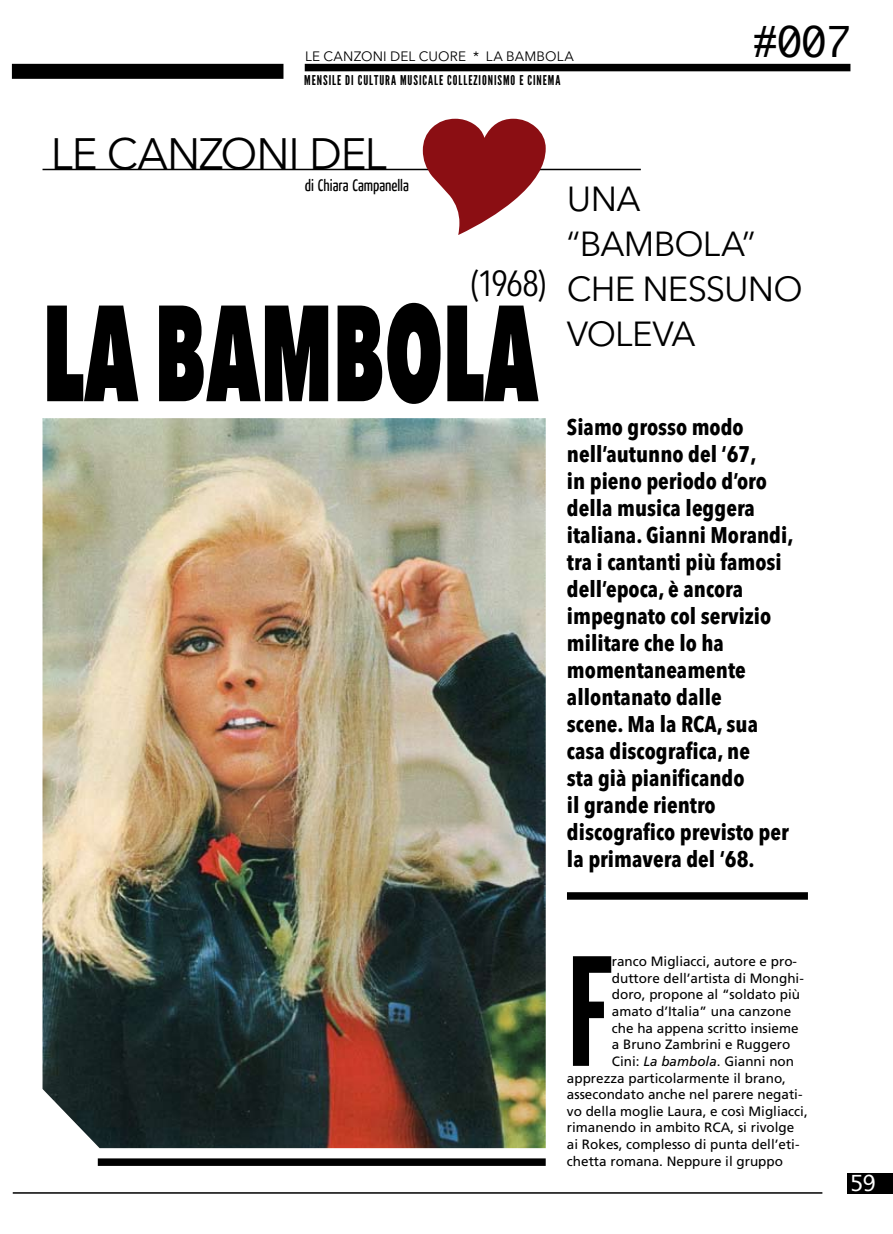
<style>
.page{position:relative;width:893px;height:1234px;background:#fff}
.page>*{position:absolute;margin:0;border:0;box-sizing:border-box;transform-origin:0 0}
.t1{font:149.1px "League Gothic";color:#000}
.t2{font:800 condensed 135px "Avenir Next LT Pro";color:#000;scale:.67 1}
.t3{font:43.5px "Avenir Next LT Pro";letter-spacing:-.025em;color:#000}
.t4{font:40.5px "Monaco";color:#000}
.t5{font:condensed 36px "Avenir Next LT Pro";color:#000}
.t6{font:34.5px/45px "Avenir Next LT Pro";letter-spacing:-.025em;color:#000}
.t7{font:700 condensed 22.5px/27px "Avenir Next LT Pro";color:#000}
.t8{font:21px "Monaco";color:#fff}
.t9{font:16.5px "Yanone Kaffeesatz";color:#000}
.t10{font:13.5px "Frutiger";color:#000}
.t11{font:13.5px "League Gothic";letter-spacing:.07em;color:#000}
.t12{font:13.5px "Avenir Next LT Pro";letter-spacing:.015em;color:#000}
.s1{font-style:italic}
</style>
<div class="page">
<hr style="left:13px;top:1191px;width:809px;height:2px;background:#000">
<div style="left:847px;top:1172px;width:45px;height:21px;background:#000"></div>
<div style="left:12px;top:64px;width:271px;height:15px;background:#000"></div>
<div style="left:305px;top:64px;width:545px;height:7px;background:#000"></div>
<hr style="left:43px;top:169px;width:598px;height:1px;background:#000">
<div style="left:567px;top:892px;width:241px;height:7px;background:#000"></div>
<div style="left:98px;top:1158px;width:448px;height:7px;background:#000"></div>
<svg style="left:423px;top:119px;width:123px;height:116px"></svg>
<img style="left:43px;top:418px;width:503px;height:729px">
<p class="t12" style="left:305px;top:48px;width:270px">LE CANZONI DEL CUORE * LA BAMBOLA</p>
<p class="t11" style="left:304px;top:72px;width:258px">MENSILE DI CULTURA MUSICALE COLLEZIONISMO E CINEMA</p>
<h3 class="t3" style="left:51px;top:127px;width:338px">LE CANZONI DEL</h3>
<h3 class="t4" style="left:753px;top:16px;width:99px">#007</h3>
<p class="t9" style="left:305px;top:175px;width:106px">di Chiara Campanella</p>
<h3 class="t5" style="left:471px;top:261px;width:76px">(1968)</h3>
<h2 class="t2" style="left:43px;top:269px;width:741px">LA BAMBOLA</h2>
<h3 class="t6" style="left:567px;top:176px;width:237px">UNA “BAMBOLA”<br>CHE NESSUNO<br>VOLEVA</h3>
<p class="t7" style="left:567px;top:413px;width:228px">Siamo grosso modo nell’autunno del ‘67,<br>in pieno periodo d’oro della musica leggera italiana. Gianni Morandi, tra i cantanti più famosi dell’epoca, è ancora impegnato col servizio militare che lo ha momentaneamente allontanato dalle<br>scene. Ma la RCA, sua casa discografica, ne<br>sta già pianificando<br>il grande rientro discografico previsto per la primavera del ‘68.</p>
<h1 class="t1" style="left:567px;top:923px;width:46px">F</h1>
<p class="t10" style="left:612px;top:953px;width:187px">ranco Migliacci, autore e pro-</p>
<p class="t10" style="left:612px;top:969px;width:194px">duttore dell’artista di Monghi-</p>
<p class="t10" style="left:612px;top:986px;width:190px">doro, propone al “soldato più</p>
<p class="t10" style="left:612px;top:1003px;width:181px">amato d’Italia” una canzone</p>
<p class="t10" style="left:612px;top:1019px;width:188px">che ha appena scritto insieme</p>
<p class="t10" style="left:612px;top:1036px;width:180px">a Bruno Zambrini e Ruggero</p>
<p class="t10" style="left:612px;top:1052px;width:184px">Cini: <span class="s1">La bambola</span>. Gianni non</p>
<p class="t10" style="left:567px;top:1069px;width:221px">apprezza particolarmente il brano,</p>
<p class="t10" style="left:567px;top:1086px;width:237px">assecondato anche nel parere negati-</p>
<p class="t10" style="left:567px;top:1102px;width:242px">vo della moglie Laura, e così Migliacci,</p>
<p class="t10" style="left:567px;top:1119px;width:229px">rimanendo in ambito RCA, si rivolge</p>
<p class="t10" style="left:567px;top:1135px;width:234px">ai Rokes, complesso di punta dell’eti-</p>
<p class="t10" style="left:567px;top:1152px;width:218px">chetta romana. Neppure il gruppo</p>
<h3 class="t8" style="left:850px;top:1170px;width:27px">59</h3>
</div>
